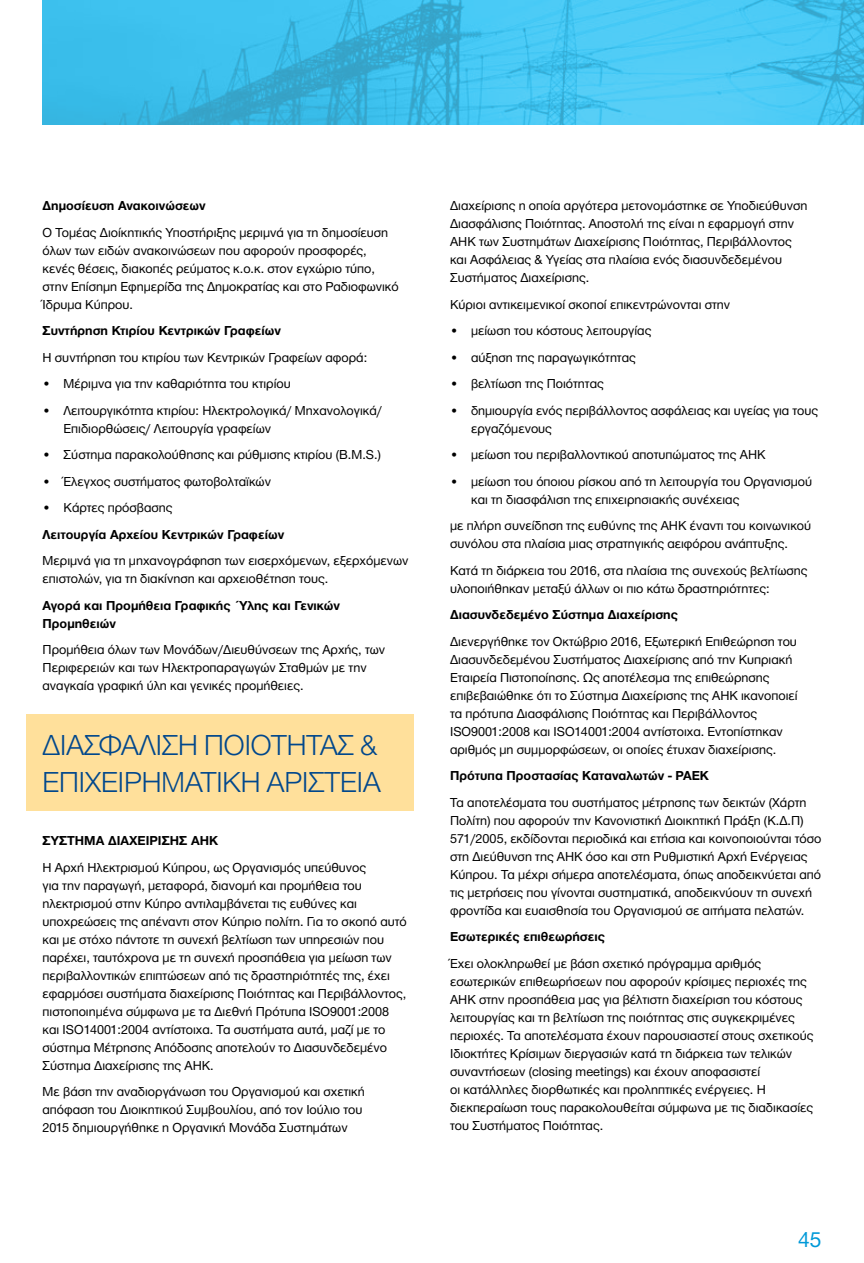
<style>
.page{position:relative;width:864px;height:1263px;background:#fff}
.page>*{position:absolute;margin:0;border:0;box-sizing:border-box;transform-origin:0 0}
.t1{font:300 30px/37.5px "Helvetica Neue Greek";color:#00478c}
.t2{font:22.5px "Helvetica Neue Greek";color:#0099d8}
.t3{font:13.5px/18px "Helvetica Neue Greek";color:#000}
.t4{font:700 13.5px/18px "Helvetica Neue Greek";color:#000}
</style>
<div class="page">
<img style="left:43px;top:0;width:820px;height:124px">
<div style="left:27px;top:714px;width:387px;height:97px;background:#ffe09b"></div>
<p class="t4" style="left:43px;top:197px;width:165px">Δημοσίευση Ανακοινώσεων</p>
<p class="t3" style="left:43px;top:223px;width:357px">Ο Τομέας Διοίκητικής Υποστήριξης μεριμνά για τη δημοσίευση όλων των ειδών ανακοινώσεων που αφορούν προσφορές, κενές θέσεις, διακοπές ρεύματος κ.ο.κ. στον εγχώριο τύπο, στην Επίσημη Εφημερίδα της Δημοκρατίας και στο Ραδιοφωνικό Ίδρυμα Κύπρου.</p>
<p class="t4" style="left:43px;top:322px;width:240px">Συντήρηση Κτιρίου Κεντρικών Γραφείων</p>
<p class="t3" style="left:43px;top:348px;width:326px">Η συντήρηση του κτιρίου των Κεντρικών Γραφείων αφορά:</p>
<p class="t3" style="left:43px;top:375px;width:250px">• Μέριμνα για την καθαριότητα του κτιρίου</p>
<p class="t3" style="left:64px;top:401px;width:320px;text-indent:-21px">• Λειτουργικότητα κτιρίου: Ηλεκτρολογικά/ Μηχανολογικά/<br>Επιδιορθώσεις/ Λειτουργία γραφείων</p>
<p class="t3" style="left:43px;top:446px;width:340px">• Σύστημα παρακολούθησης και ρύθμισης κτιρίου (B.M.S.)</p>
<p class="t3" style="left:43px;top:472px;width:230px">• Έλεγχος συστήματος φωτοβολταϊκών</p>
<p class="t3" style="left:43px;top:499px;width:131px">• Κάρτες πρόσβασης</p>
<p class="t4" style="left:43px;top:525px;width:243px">Λειτουργία Αρχείου Κεντρικών Γραφείων</p>
<p class="t3" style="left:43px;top:552px;width:367px">Μεριμνά για τη μηχανογράφηση των εισερχόμενων, εξερχόμενων επιστολών, για τη διακίνηση και αρχειοθέτηση τους.</p>
<p class="t4" style="left:43px;top:596px;width:299px">Αγορά και Προμήθεια Γραφικής Ύλης και Γενικών<br>Προμηθειών</p>
<p class="t3" style="left:43px;top:641px;width:344px">Προμήθεια όλων των Μονάδων/Διευθύνσεων της Αρχής, των<br>Περιφερειών και των Ηλεκτροπαραγωγών Σταθμών με την αναγκαία γραφική ύλη και γενικές προμήθειες.</p>
<h1 class="t1" style="left:43px;top:726px;width:339px">ΔΙΑΣΦΑΛΙΣΗ ΠΟΙΟΤΗΤΑΣ &amp;<br>ΕΠΙΧΕΙΡΗΜΑΤΙΚΗ ΑΡΙΣΤΕΙΑ</h1>
<p class="t4" style="left:43px;top:832px;width:177px">ΣΥΣΤΗΜΑ ΔΙΑΧΕΙΡΙΣΗΣ ΑΗΚ</p>
<p class="t3" style="left:43px;top:858px;width:365px">Η Αρχή Ηλεκτρισμού Κύπρου, ως Οργανισμός υπεύθυνος<br>για την παραγωγή, μεταφορά, διανομή και προμήθεια του ηλεκτρισμού στην Κύπρο αντιλαμβάνεται τις ευθύνες και υποχρεώσεις της απέναντι στον Κύπριο πολίτη. Για το σκοπό αυτό και με στόχο πάντοτε τη συνεχή βελτίωση των υπηρεσιών που παρέχει, ταυτόχρονα με τη συνεχή προσπάθεια για μείωση των περιβαλλοντικών επιπτώσεων από τις δραστηριότητές της, έχει εφαρμόσει συστήματα διαχείρισης Ποιότητας και Περιβάλλοντος, πιστοποιημένα σύμφωνα με τα Διεθνή Πρότυπα ISO9001:2008 και ISO14001:2004 αντίστοιχα. Τα συστήματα αυτά, μαζί με το σύστημα Μέτρησης Απόδοσης αποτελούν το Διασυνδεδεμένο Σύστημα Διαχείρισης της ΑΗΚ.</p>
<p class="t3" style="left:43px;top:1082px;width:324px">Με βάση την αναδιοργάνωση του Οργανισμού και σχετική απόφαση του Διοικητικού Συμβουλίου, από τον Ιούλιο του<br>2015 δημιουργήθηκε η Οργανική Μονάδα Συστημάτων</p>
<p class="t3" style="left:450px;top:197px;width:359px">Διαχείρισης η οποία αργότερα μετονομάστηκε σε Υποδιεύθυνση Διασφάλισης Ποιότητας. Αποστολή της είναι η εφαρμογή στην ΑΗΚ των Συστημάτων Διαχείρισης Ποιότητας, Περιβάλλοντος και Ασφάλειας &amp; Υγείας στα πλαίσια ενός διασυνδεδεμένου Συστήματος Διαχείρισης.</p>
<p class="t3" style="left:450px;top:295px;width:281px">Κύριοι αντικειμενικοί σκοποί επικεντρώνονται στην</p>
<p class="t3" style="left:450px;top:322px;width:203px">• μείωση του κόστους λειτουργίας</p>
<p class="t3" style="left:450px;top:348px;width:187px">• αύξηση της παραγωγικότητας</p>
<p class="t3" style="left:450px;top:375px;width:155px">• βελτίωση της Ποιότητας</p>
<p class="t3" style="left:471px;top:401px;width:348px;text-indent:-21px">• δημιουργία ενός περιβάλλοντος ασφάλειας και υγείας για τους εργαζόμενους</p>
<p class="t3" style="left:450px;top:446px;width:317px">• μείωση του περιβαλλοντικού αποτυπώματος της ΑΗΚ</p>
<p class="t3" style="left:471px;top:472px;width:342px;text-indent:-21px">• μείωση του όποιου ρίσκου από τη λειτουργία του Οργανισμού και τη διασφάλιση της επιχειρησιακής συνέχειας</p>
<p class="t3" style="left:450px;top:517px;width:362px">με πλήρη συνείδηση της ευθύνης της ΑΗΚ έναντι του κοινωνικού συνόλου στα πλαίσια μιας στρατηγικής αειφόρου ανάπτυξης.</p>
<p class="t3" style="left:450px;top:561px;width:359px">Κατά τη διάρκεια του 2016, στα πλαίσια της συνεχούς βελτίωσης υλοποιήθηκαν μεταξύ άλλων οι πιο κάτω δραστηριότητες:</p>
<p class="t4" style="left:450px;top:606px;width:229px">Διασυνδεδεμένο Σύστημα Διαχείρισης</p>
<p class="t3" style="left:450px;top:632px;width:349px">Διενεργήθηκε τον Οκτώβριο 2016, Εξωτερική Επιθεώρηση του Διασυνδεδεμένου Συστήματος Διαχείρισης από την Κυπριακή Εταιρεία Πιστοποίησης. Ως αποτέλεσμα της επιθεώρησης επιβεβαιώθηκε ότι το Σύστημα Διαχείρισης της ΑΗΚ ικανοποιεί τα πρότυπα Διασφάλισης Ποιότητας και Περιβάλλοντος ISO9001:2008 και ISO14001:2004 αντίστοιχα. Εντοπίστηκαν αριθμός μη συμμορφώσεων, οι οποίες έτυχαν διαχείρισης.</p>
<p class="t4" style="left:450px;top:767px;width:260px">Πρότυπα Προστασίας Καταναλωτών - ΡΑΕΚ</p>
<p class="t3" style="left:450px;top:793px;width:372px">Τα αποτελέσματα του συστήματος μέτρησης των δεικτών (Χάρτη Πολίτη) που αφορούν την Κανονιστική Διοικητική Πράξη (Κ.Δ.Π)<br>571/2005, εκδίδονται περιοδικά και ετήσια και κοινοποιούνται τόσο στη Διεύθυνση της ΑΗΚ όσο και στη Ρυθμιστική Αρχή Ενέργειας Κύπρου. Τα μέχρι σήμερα αποτελέσματα, όπως αποδεικνύεται από τις μετρήσεις που γίνονται συστηματικά, αποδεικνύουν τη συνεχή φροντίδα και ευαισθησία του Οργανισμού σε αιτήματα πελατών.</p>
<p class="t4" style="left:450px;top:928px;width:156px">Εσωτερικές επιθεωρήσεις</p>
<p class="t3" style="left:450px;top:954px;width:365px">Έχει ολοκληρωθεί με βάση σχετικό πρόγραμμα αριθμός εσωτερικών επιθεωρήσεων που αφορούν κρίσιμες περιοχές της ΑΗΚ στην προσπάθεια μας για βέλτιστη διαχείριση του κόστους λειτουργίας και τη βελτίωση της ποιότητας στις συγκεκριμένες περιοχές. Τα αποτελέσματα έχουν παρουσιαστεί στους σχετικούς Ιδιοκτήτες Κρίσιμων διεργασιών κατά τη διάρκεια των τελικών συναντήσεων (closing meetings) και έχουν αποφασιστεί<br>οι κατάλληλες διορθωτικές και προληπτικές ενέργειες. Η διεκπεραίωση τους παρακολουθείται σύμφωνα με τις διαδικασίες του Συστήματος Ποιότητας.</p>
<h2 class="t2" style="left:797px;top:1227px;width:25px">45</h2>
</div>
